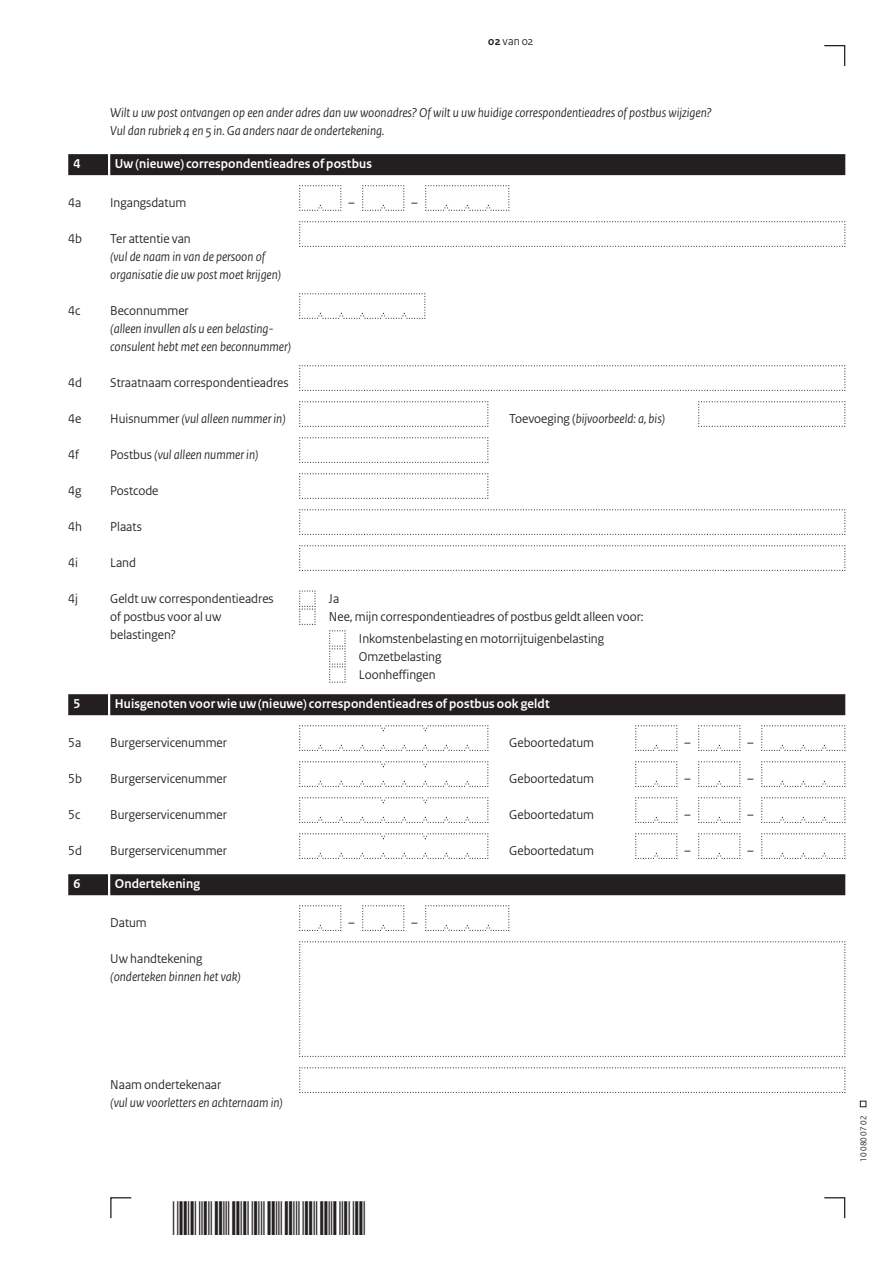
<style>
.page{position:relative;width:893px;height:1263px;background:#fff}
.page>*{position:absolute;margin:0;border:0;box-sizing:border-box;transform-origin:0 0}
.t1{font:13.5px/18px "Rijksoverheid Sans Heading";color:#231f20}
.t2{font:italic 13.5px/18px "Rijksoverheid Sans Heading";color:#231f20}
.t3{font:700 13.5px "Rijksoverheid Sans Heading";letter-spacing:.01em;color:#fff}
.t4{font:12px "Rijksoverheid Sans Heading";color:#231f20}
.t5{font:9px "Rijksoverheid Sans Heading";color:#231f20}
.s1{font-weight:700}
.s2{font-style:normal}
</style>
<div class="page">
<svg style="left:824px;top:1197px;width:22px;height:22px"></svg>
<svg style="left:110px;top:1197px;width:22px;height:22px"></svg>
<svg style="left:860px;top:1101px;width:6px;height:6px"></svg>
<svg style="left:824px;top:45px;width:22px;height:21px"></svg>
<div style="left:110px;top:154px;width:735px;height:21px;background:#231f20"></div>
<div style="left:68px;top:154px;width:40px;height:21px;background:#231f20"></div>
<div style="left:110px;top:694px;width:735px;height:21px;background:#231f20"></div>
<div style="left:68px;top:694px;width:40px;height:21px;background:#231f20"></div>
<div style="left:110px;top:874px;width:735px;height:21px;background:#231f20"></div>
<div style="left:68px;top:874px;width:40px;height:21px;background:#231f20"></div>
<svg style="left:299px;top:185px;width:43px;height:26px"></svg>
<svg style="left:362px;top:185px;width:43px;height:26px"></svg>
<svg style="left:425px;top:185px;width:85px;height:26px"></svg>
<svg style="left:299px;top:221px;width:547px;height:26px"></svg>
<svg style="left:299px;top:293px;width:127px;height:26px"></svg>
<svg style="left:299px;top:365px;width:547px;height:26px"></svg>
<svg style="left:299px;top:401px;width:190px;height:26px"></svg>
<svg style="left:698px;top:401px;width:148px;height:26px"></svg>
<svg style="left:299px;top:437px;width:190px;height:26px"></svg>
<svg style="left:299px;top:473px;width:190px;height:26px"></svg>
<svg style="left:299px;top:509px;width:547px;height:26px"></svg>
<svg style="left:299px;top:545px;width:547px;height:26px"></svg>
<svg style="left:299px;top:590px;width:17px;height:35px"></svg>
<svg style="left:329px;top:630px;width:17px;height:53px"></svg>
<svg style="left:299px;top:725px;width:190px;height:26px"></svg>
<svg style="left:635px;top:725px;width:43px;height:26px"></svg>
<svg style="left:698px;top:725px;width:43px;height:26px"></svg>
<svg style="left:761px;top:725px;width:85px;height:26px"></svg>
<svg style="left:299px;top:761px;width:190px;height:26px"></svg>
<svg style="left:635px;top:761px;width:43px;height:26px"></svg>
<svg style="left:698px;top:761px;width:43px;height:26px"></svg>
<svg style="left:761px;top:761px;width:85px;height:26px"></svg>
<svg style="left:299px;top:797px;width:190px;height:26px"></svg>
<svg style="left:635px;top:797px;width:43px;height:26px"></svg>
<svg style="left:698px;top:797px;width:43px;height:26px"></svg>
<svg style="left:761px;top:797px;width:85px;height:26px"></svg>
<svg style="left:299px;top:833px;width:190px;height:26px"></svg>
<svg style="left:635px;top:833px;width:43px;height:26px"></svg>
<svg style="left:698px;top:833px;width:43px;height:26px"></svg>
<svg style="left:761px;top:833px;width:85px;height:26px"></svg>
<svg style="left:299px;top:905px;width:43px;height:26px"></svg>
<svg style="left:362px;top:905px;width:43px;height:26px"></svg>
<svg style="left:425px;top:905px;width:85px;height:26px"></svg>
<svg style="left:299px;top:941px;width:547px;height:116px"></svg>
<svg style="left:299px;top:1067px;width:547px;height:26px"></svg>
<p class="t4" style="left:488px;top:34px;width:47px"><span class="s1">02</span> van 02</p>
<p class="t2" style="left:110px;top:104px;width:603px">Wilt u uw post ontvangen op een ander adres dan uw woonadres? Of wilt u uw huidige correspondentieadres of postbus wijzigen?<br>Vul dan rubriek 4 en 5 in. Ga anders naar de ondertekening.</p>
<p class="t3" style="left:74px;top:156px;width:8px">4</p>
<p class="t3" style="left:115px;top:156px;width:259px">Uw (nieuwe) correspondentieadres of postbus</p>
<p class="t1" style="left:68px;top:194px;width:15px">4a</p>
<p class="t1" style="left:110px;top:194px;width:78px">Ingangsdatum</p>
<p class="t1" style="left:348px;top:194px;width:8px">–</p>
<p class="t1" style="left:411px;top:194px;width:8px">–</p>
<p class="t1" style="left:68px;top:230px;width:15px">4b</p>
<p class="t1" style="left:110px;top:230px;width:82px">Ter attentie van</p>
<p class="t2" style="left:110px;top:248px;width:172px">(vul de naam in van de persoon of organisatie die uw post moet krijgen)</p>
<p class="t1" style="left:68px;top:302px;width:14px">4c</p>
<p class="t1" style="left:110px;top:302px;width:80px">Beconnummer</p>
<p class="t2" style="left:110px;top:320px;width:182px">(alleen invullen als u een belasting&shy;consulent hebt met een beconnummer)</p>
<p class="t1" style="left:68px;top:374px;width:15px">4d</p>
<p class="t1" style="left:110px;top:374px;width:180px">Straatnaam correspondentieadres</p>
<p class="t1" style="left:68px;top:410px;width:15px">4e</p>
<p class="t2" style="left:110px;top:410px;width:177px"><span class="s2">Huisnummer</span> (vul alleen nummer in)</p>
<p class="t2" style="left:509px;top:410px;width:157px"><span class="s2">Toevoeging (</span>bijvoorbeeld: a, bis)</p>
<p class="t1" style="left:68px;top:446px;width:12px">4f</p>
<p class="t2" style="left:110px;top:446px;width:150px"><span class="s2">Postbus</span> (vul alleen nummer in)</p>
<p class="t1" style="left:68px;top:482px;width:15px">4g</p>
<p class="t1" style="left:110px;top:482px;width:50px">Postcode</p>
<p class="t1" style="left:68px;top:518px;width:15px">4h</p>
<p class="t1" style="left:110px;top:518px;width:33px">Plaats</p>
<p class="t1" style="left:68px;top:554px;width:11px">4i</p>
<p class="t1" style="left:110px;top:554px;width:27px">Land</p>
<p class="t1" style="left:68px;top:590px;width:11px">4j</p>
<p class="t1" style="left:110px;top:590px;width:165px">Geldt uw correspondentieadres of postbus voor al uw belastingen?</p>
<p class="t1" style="left:329px;top:590px;width:316px">Ja<br>Nee, mijn correspondentieadres of postbus geldt alleen voor:</p>
<p class="t1" style="left:359px;top:630px;width:247px">Inkomstenbelasting en motorrijtuigenbelasting<br>Omzetbelasting<br>Loonheffingen</p>
<p class="t3" style="left:74px;top:696px;width:8px">5</p>
<p class="t3" style="left:115px;top:696px;width:436px">Huisgenoten voor wie uw (nieuwe) correspondentieadres of postbus ook geldt</p>
<p class="t1" style="left:68px;top:734px;width:15px">5a</p>
<p class="t1" style="left:110px;top:734px;width:118px">Burgerservicenummer</p>
<p class="t1" style="left:509px;top:734px;width:86px">Geboortedatum</p>
<p class="t1" style="left:684px;top:734px;width:8px">–</p>
<p class="t1" style="left:747px;top:734px;width:8px">–</p>
<p class="t1" style="left:68px;top:770px;width:15px">5b</p>
<p class="t1" style="left:110px;top:770px;width:118px">Burgerservicenummer</p>
<p class="t1" style="left:509px;top:770px;width:86px">Geboortedatum</p>
<p class="t1" style="left:684px;top:770px;width:8px">–</p>
<p class="t1" style="left:747px;top:770px;width:8px">–</p>
<p class="t1" style="left:68px;top:806px;width:14px">5c</p>
<p class="t1" style="left:110px;top:806px;width:118px">Burgerservicenummer</p>
<p class="t1" style="left:509px;top:806px;width:86px">Geboortedatum</p>
<p class="t1" style="left:684px;top:806px;width:8px">–</p>
<p class="t1" style="left:747px;top:806px;width:8px">–</p>
<p class="t1" style="left:68px;top:842px;width:15px">5d</p>
<p class="t1" style="left:110px;top:842px;width:118px">Burgerservicenummer</p>
<p class="t1" style="left:509px;top:842px;width:86px">Geboortedatum</p>
<p class="t1" style="left:684px;top:842px;width:8px">–</p>
<p class="t1" style="left:747px;top:842px;width:8px">–</p>
<p class="t3" style="left:74px;top:876px;width:8px">6</p>
<p class="t3" style="left:115px;top:876px;width:87px">Ondertekening</p>
<p class="t1" style="left:110px;top:914px;width:38px">Datum</p>
<p class="t1" style="left:348px;top:914px;width:8px">–</p>
<p class="t1" style="left:411px;top:914px;width:8px">–</p>
<p class="t1" style="left:110px;top:950px;width:94px">Uw handtekening</p>
<p class="t2" style="left:110px;top:968px;width:132px">(onderteken binnen het vak)</p>
<p class="t1" style="left:110px;top:1076px;width:113px">Naam ondertekenaar</p>
<p class="t2" style="left:110px;top:1094px;width:174px">(vul uw voorletters en achternaam in)</p>
<p class="t5" style="left:858px;top:1161px;width:47px;rotate:-90deg">10 080 07 02</p>
</div>
